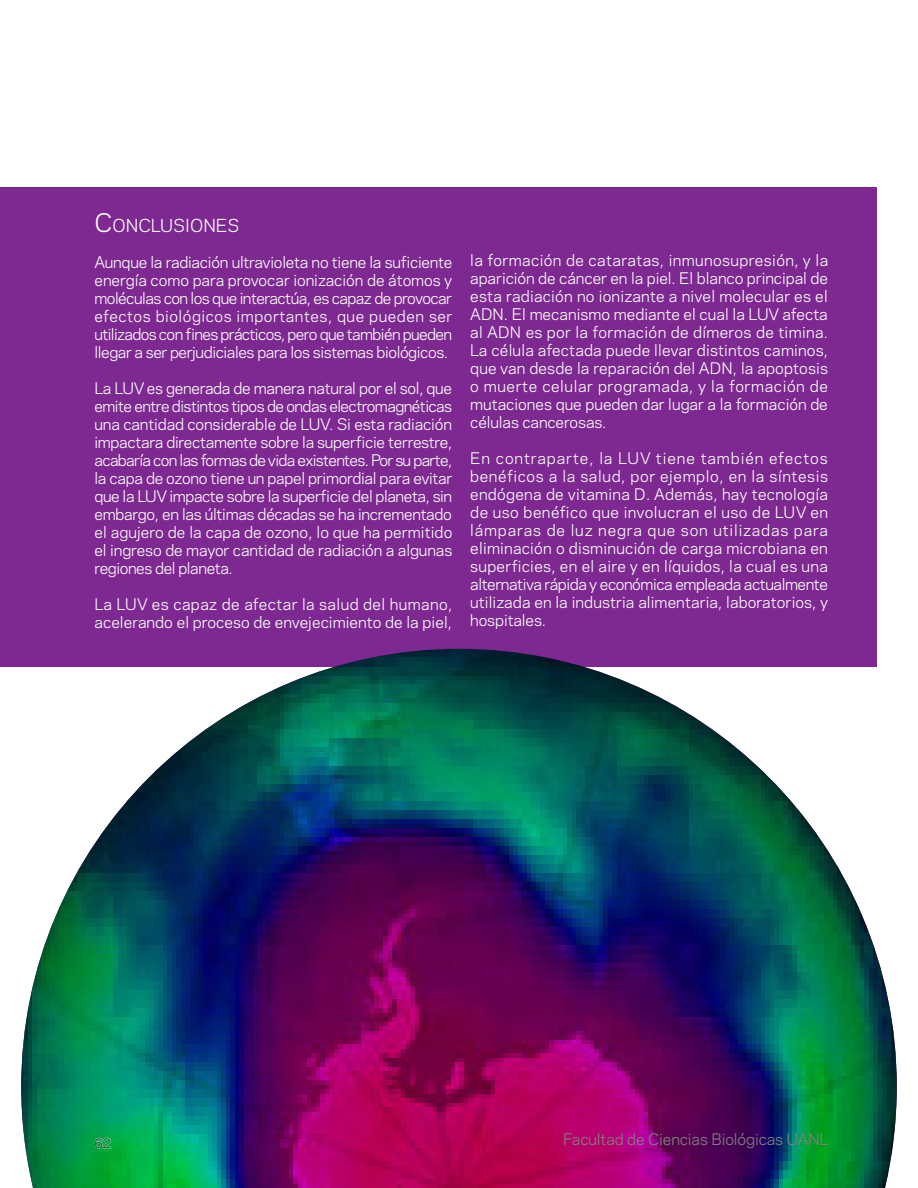
<style>
.page{position:relative;width:918px;height:1188px;background:#fff}
.page>*{position:absolute;margin:0;border:0;box-sizing:border-box;transform-origin:0 0}
.t1{font:16.8px "Galaxie Polaris";color:#fff}
.t2{font:15px/18px "Galaxie Polaris";color:#fff;text-align:justify}
.t3{font:15px "Galaxie Polaris";letter-spacing:-.005em;color:#808285}
.t4{font:300 12.15px "Galaxie Polaris";color:#231f20}
.s1{font-size:24px}
</style>
<div class="page">
<div style="left:0;top:187px;width:877px;height:480px;background:#7e2991"></div>
<img style="left:21px;top:649px;width:876px;height:539px">
<svg style="left:94px;top:1137px;width:18px;height:12px"></svg>
<p class="t1" style="left:94px;top:213px;width:147px"><span class="s1">C</span>ONCLUSIONES</p>
<p class="t2" style="left:94px;top:252px;width:359px">Aunque la radiación ultravioleta no tiene la suficiente energía como para provocar ionización de átomos y moléculas con los que interactúa, es capaz de provocar efectos biológicos importantes, que pueden ser utilizados con fines prácticos, pero que también pueden llegar a ser perjudiciales para los sistemas biológicos.</p>
<p class="t2" style="left:94px;top:378px;width:359px">La LUV es generada de manera natural por el sol, que emite entre distintos tipos de ondas electromagnéticas una cantidad considerable de LUV. Si esta radiación impactara directamente sobre la superficie terrestre, acabaría con las formas de vida existentes. Por su parte, la capa de ozono tiene un papel primordial para evitar que la LUV impacte sobre la superficie del planeta, sin embargo, en las últimas décadas se ha incrementado el agujero de la capa de ozono, lo que ha permitido el ingreso de mayor cantidad de radiación a algunas regiones del planeta.</p>
<p class="t2" style="left:94px;top:594px;width:359px">La LUV es capaz de afectar la salud del humano, acelerando el proceso de envejecimiento de la piel,</p>
<p class="t2" style="left:470px;top:250px;width:359px">la formación de cataratas, inmunosupresión, y la aparición de cáncer en la piel. El blanco principal de esta radiación no ionizante a nivel molecular es el ADN. El mecanismo mediante el cual la LUV afecta al ADN es por la formación de dímeros de timina.<br>La célula afectada puede llevar distintos caminos, que van desde la reparación del ADN, la apoptosis o muerte celular programada, y la formación de mutaciones que pueden dar lugar a la formación de células cancerosas.</p>
<p class="t2" style="left:470px;top:448px;width:359px">En contraparte, la LUV tiene también efectos benéficos a la salud, por ejemplo, en la síntesis endógena de vitamina D. Además, hay tecnología de uso benéfico que involucran el uso de LUV en lámparas de luz negra que son utilizadas para eliminación o disminución de carga microbiana en superficies, en el aire y en líquidos, la cual es una alternativa rápida y económica empleada actualmente utilizada en la industria alimentaria, laboratorios, y hospitales.</p>
<p class="t4" style="left:94px;top:1134px;width:18px">62</p>
<p class="t3" style="left:563px;top:1128px;width:267px">Facultad de Ciencias Biológicas UANL</p>
</div>
